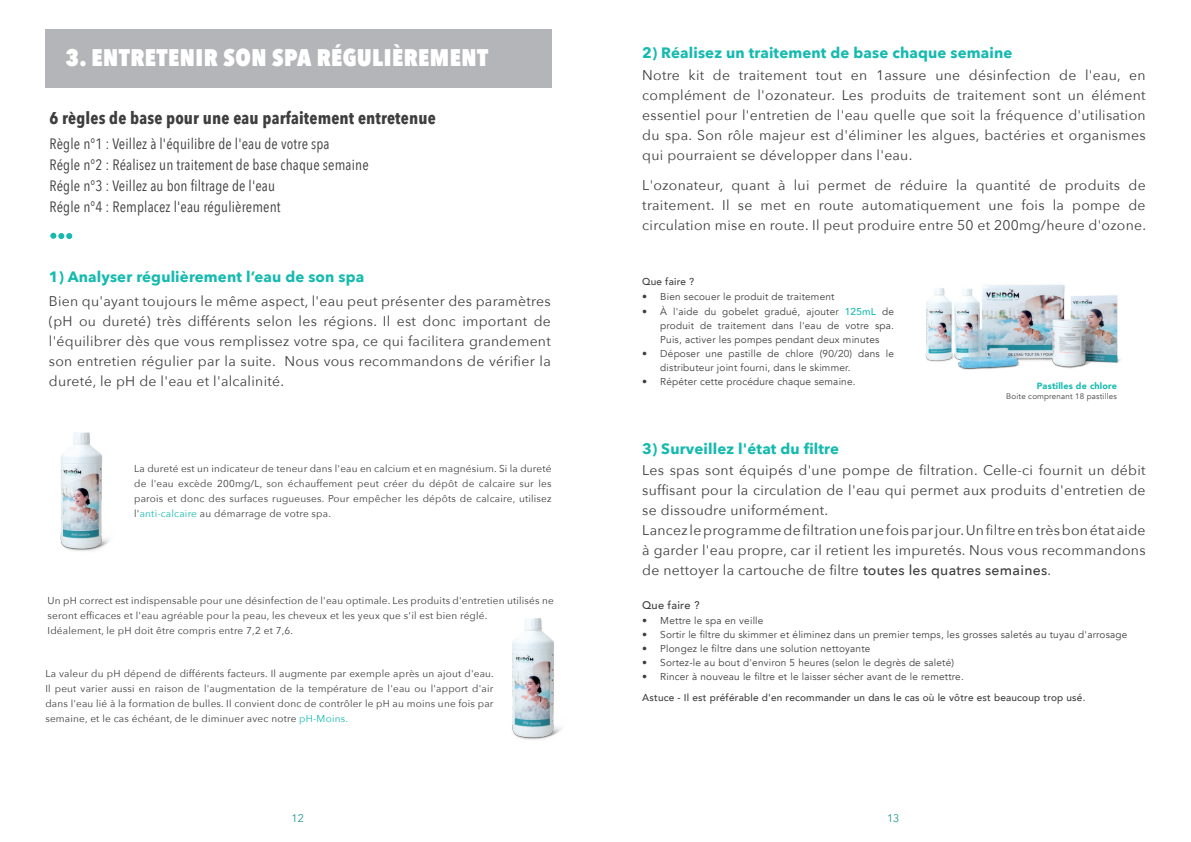
<style>
.page{position:relative;width:1191px;height:842px;background:#fff}
.page>*{position:absolute;margin:0;border:0;box-sizing:border-box;transform-origin:0 0}
.t1{font:800 24px "Avenir Next Condensed";letter-spacing:.02em;color:#fff}
.t2{font:700 17px "Avenir Next Condensed";letter-spacing:.01em;color:#3e3e3f}
.t3{font:15px/21px "Avenir Next Condensed";letter-spacing:.01em;color:#3e3e3f}
.t4{font:700 15px "Avenir Next";letter-spacing:.01em;color:#15baaf}
.t5{font:14px/20px "Avenir Next";letter-spacing:.02em;color:#3e3e3f;text-align:justify}
.t6{font:500 11px "Avenir";letter-spacing:.02em;color:#3e3e3f}
.t7{font:11px "Avenir";color:#229993}
.t8{font:10px/15px "Avenir Next";letter-spacing:.02em;color:#3e3e3f;text-align:justify}
.t9{font:10px/14px "Avenir";letter-spacing:.02em;color:#3e3e3f;text-align:justify}
.t10{font:500 10px "Avenir";letter-spacing:.02em;color:#3e3e3f}
.t11{font:900 9px "Avenir";letter-spacing:.02em;color:#15baaf}
.t12{font:8px "Avenir";letter-spacing:.02em;color:#3e3e3f}
.s1{color:#15baaf}
.s2{font-weight:500;color:#15baaf}
.s3{font-weight:500}
</style>
<div class="page">
<svg style="left:50px;top:233px;width:22px;height:6px"></svg>
<img style="left:512px;top:618px;width:50px;height:122px">
<img style="left:60px;top:432px;width:49px;height:119px">
<div style="left:45px;top:29px;width:506px;height:59px;background:#b4b5b8"></div>
<img style="left:925px;top:284px;width:196px;height:86px">
<h1 class="t1" style="left:65px;top:42px;width:424px">3. ENTRETENIR SON SPA RÉGULIÈREMENT</h1>
<p class="t2" style="left:50px;top:108px;width:388px">6 règles de base pour une eau parfaitement entretenue</p>
<p class="t3" style="left:50px;top:133px;width:320px">Règle n°1 : Veillez à l'équilibre de l'eau de votre spa<br>Régle n°2 : Réalisez un traitement de base chaque semaine Régle n°3 : Veillez au bon filtrage de l'eau<br>Régle n°4 : Remplacez l'eau régulièrement</p>
<p class="t4" style="left:49px;top:264px;width:317px">1) Analyser régulièrement l’eau de son spa</p>
<p class="t5" style="left:49px;top:290px;width:503px">Bien qu'ayant toujours le même aspect, l'eau peut présenter des paramètres (pH ou dureté) très différents selon les régions. Il est donc important de l'équilibrer dès que vous remplissez votre spa, ce qui facilitera grandement son entretien régulier par la suite. Nous vous recommandons de vérifier la dureté, le pH de l'eau et l'alcalinité.</p>
<p class="t8" style="left:134px;top:461px;width:419px">La dureté est un indicateur de teneur dans l'eau en calcium et en magnésium. Si la dureté de l'eau excède 200mg/L, son échauffement peut créer du dépôt de calcaire sur les parois et donc des surfaces rugueuses. Pour empêcher les dépôts de calcaire, utilisez l'<span class="s1">anti-calcaire</span> au démarrage de votre spa.</p>
<p class="t8" style="left:48px;top:593px;width:507px;text-align:left">Un pH correct est indispensable pour une désinfection de l'eau optimale. Les produits d'entretien utilisés ne seront efficaces et l'eau agréable pour la peau, les cheveux et les yeux que s'il est bien réglé.<br>Idéalement, le pH doit être compris entre 7,2 et 7,6.</p>
<p class="t8" style="left:45px;top:666px;width:450px">La valeur du pH dépend de différents facteurs. Il augmente par exemple après un ajout d'eau.<br>Il peut varier aussi en raison de l'augmentation de la température de l'eau ou l'apport d'air dans l'eau lié à la formation de bulles. Il convient donc de contrôler le pH au moins une fois par semaine, et le cas échéant, de le diminuer avec notre <span class="s1">pH-Moins.</span></p>
<p class="t7" style="left:292px;top:811px;width:14px">12</p>
<p class="t4" style="left:642px;top:39px;width:372px">2) Réalisez un traitement de base chaque semaine</p>
<p class="t5" style="left:642px;top:64px;width:505px">Notre kit de traitement tout en 1assure une désinfection de l'eau, en complément de l'ozonateur. Les produits de traitement sont un élément essentiel pour l'entretien de l'eau quelle que soit la fréquence d'utilisation du spa. Son rôle majeur est d'éliminer les algues, bactéries et organismes qui pourraient se développer dans l'eau.</p>
<p class="t5" style="left:642px;top:174px;width:505px">L'ozonateur, quant à lui permet de réduire la quantité de produits de traitement. Il se met en route automatiquement une fois la pompe de circulation mise en route. Il peut produire entre 50 et 200mg/heure d'ozone.</p>
<p class="t10" style="left:642px;top:273px;width:53px">Que faire ?</p>
<p class="t9" style="left:642px;top:289px;width:194px">• Bien secouer le produit de traitement</p>
<p class="t9" style="left:660px;top:304px;width:235px;text-indent:-18px">• À l'aide du gobelet gradué, ajouter <span class="s2">125mL</span> de produit de traitement dans l'eau de votre spa.<br>Puis, activer les pompes pendant deux minutes</p>
<p class="t9" style="left:660px;top:346px;width:235px;text-indent:-18px">• Déposer une pastille de chlore (90/20) dans le distributeur joint fourni, dans le skimmer.</p>
<p class="t9" style="left:642px;top:374px;width:215px">• Répéter cette procédure chaque semaine.</p>
<p class="t11" style="left:1036px;top:378px;width:82px">Pastilles de chlore</p>
<p class="t12" style="left:1006px;top:391px;width:112px">Boite comprenant 18 pastilles</p>
<p class="t4" style="left:642px;top:436px;width:198px">3) Surveillez l'état du filtre</p>
<p class="t5" style="left:642px;top:460px;width:505px;text-align:left">Les spas sont équipés d'une pompe de filtration. Celle-ci fournit un débit suffisant pour la circulation de l'eau qui permet aux produits d'entretien de se dissoudre uniformément.<br>Lancez le programme de filtration une fois par jour. Un filtre en très bon état aide à garder l'eau propre, car il retient les impuretés. Nous vous recommandons de nettoyer la cartouche de filtre <span class="s3">toutes les quatres semaines</span>.</p>
<p class="t6" style="left:642px;top:596px;width:59px">Que faire ?</p>
<p class="t9" style="left:642px;top:614px;width:123px">• Mettre le spa en veille</p>
<p class="t9" style="left:642px;top:628px;width:486px">• Sortir le filtre du skimmer et éliminez dans un premier temps, les grosses saletés au tuyau d'arrosage</p>
<p class="t9" style="left:642px;top:642px;width:230px">• Plongez le filtre dans une solution nettoyante</p>
<p class="t9" style="left:642px;top:656px;width:313px">• Sortez-le au bout d'environ 5 heures (selon le degrès de saleté)</p>
<p class="t9" style="left:642px;top:670px;width:323px">• Rincer à nouveau le filtre et le laisser sécher avant de le remettre.</p>
<p class="t10" style="left:642px;top:689px;width:445px">Astuce - Il est préférable d'en recommander un dans le cas où le vôtre est beaucoup trop usé.</p>
<p class="t7" style="left:887px;top:811px;width:14px">13</p>
</div>
